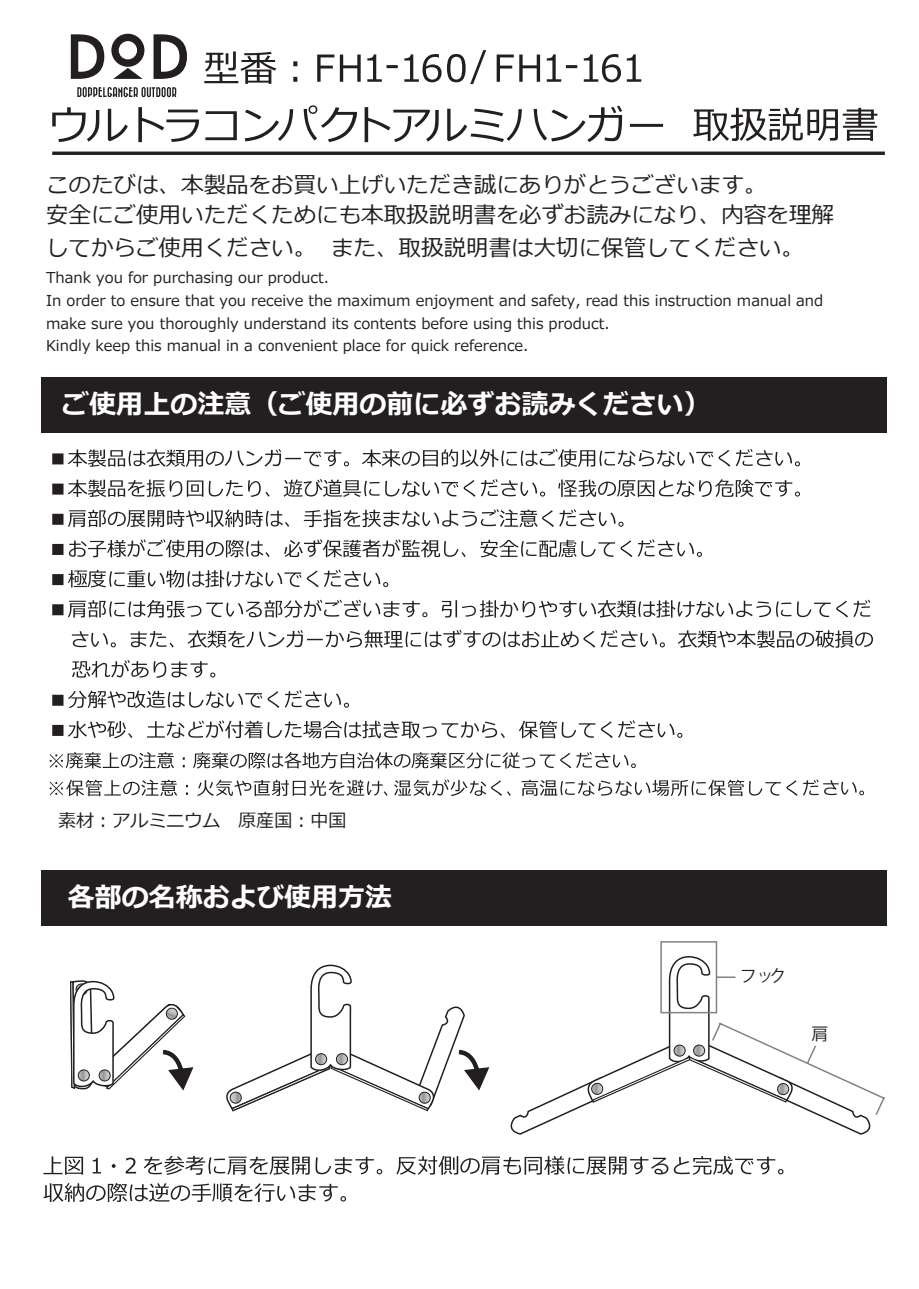
<style>
.page{position:relative;width:919px;height:1289px;background:#fff}
.page>*{position:absolute;margin:0;border:0;box-sizing:border-box;transform-origin:0 0}
.t1{font:700 27px "Meiryo";color:#fff}
.t2{font:22.5px/30px "Meiryo";color:#231f20}
.t3{font:18px "Meiryo";color:#231f20}
.t4{font:16.95px "Koz Go Pr 6 N";color:#231f20}
.t5{font:15px/22.5px "Meiryo";color:#231f20}
</style>
<div class="page">
<svg style="left:52px;top:105px;width:825px;height:37px"></svg>
<svg style="left:204px;top:50px;width:437px;height:34px"></svg>
<svg style="left:52px;top:151px;width:832px;height:4px;background:#433f40"></svg>
<svg style="left:52px;top:449px;width:748px;height:18px"></svg>
<svg style="left:52px;top:479px;width:748px;height:18px"></svg>
<svg style="left:52px;top:509px;width:571px;height:18px"></svg>
<svg style="left:52px;top:539px;width:650px;height:18px"></svg>
<svg style="left:52px;top:569px;width:336px;height:18px"></svg>
<svg style="left:52px;top:599px;width:818px;height:18px"></svg>
<svg style="left:72px;top:629px;width:801px;height:18px"></svg>
<svg style="left:72px;top:660px;width:143px;height:18px"></svg>
<svg style="left:52px;top:690px;width:297px;height:18px"></svg>
<svg style="left:52px;top:720px;width:630px;height:18px"></svg>
<svg style="left:50px;top:751px;width:585px;height:17px"></svg>
<svg style="left:50px;top:779px;width:814px;height:17px"></svg>
<svg style="left:43px;top:1155px;width:740px;height:19px"></svg>
<svg style="left:43px;top:1183px;width:303px;height:18px"></svg>
<svg style="left:70px;top:980px;width:123px;height:110px"></svg>
<svg style="left:226px;top:964px;width:263px;height:148px"></svg>
<svg style="left:510px;top:941px;width:375px;height:194px"></svg>
<svg style="left:71px;top:34px;width:33px;height:45px"></svg>
<svg style="left:111px;top:34px;width:33px;height:45px"></svg>
<svg style="left:153px;top:34px;width:34px;height:45px"></svg>
<svg style="left:77px;top:87px;width:99px;height:10px"></svg>
<div style="left:41px;top:377px;width:845px;height:55px;background:#231f20"></div>
<div style="left:41px;top:869px;width:845px;height:56px;background:#231f20"></div>
<h2 class="t2" style="left:46px;top:171px;width:789px">このたびは、本製品をお買い上げいただき誠にありがとうございます。<br>安全にご使用いただくためにも本取扱説明書を必ずお読みになり、内容を理解</h2>
<h2 class="t2" style="left:46px;top:234px;width:759px">してからご使用ください。 また、取扱説明書は大切に保管してください。</h2>
<p class="t5" style="left:46px;top:267px;width:778px">Thank you for purchasing our product.<br>In order to ensure that you receive the maximum enjoyment and safety, read this instruction manual and make sure you thoroughly understand its contents before using this product.<br>Kindly keep this manual in a convenient place for quick reference.</p>
<h1 class="t1" style="left:62px;top:386px;width:649px">ご使用上の注意（ご使用の前に必ずお読みください）</h1>
<p class="t3" style="left:58px;top:808px;width:290px">素材：アルミニウム　原産国：中国</p>
<h1 class="t1" style="left:68px;top:878px;width:325px">各部の名称および使用方法</h1>
<p class="t4" style="left:739px;top:966px;width:48px">フック</p>
<p class="t4" style="left:811px;top:1024px;width:19px">肩</p>
</div>
